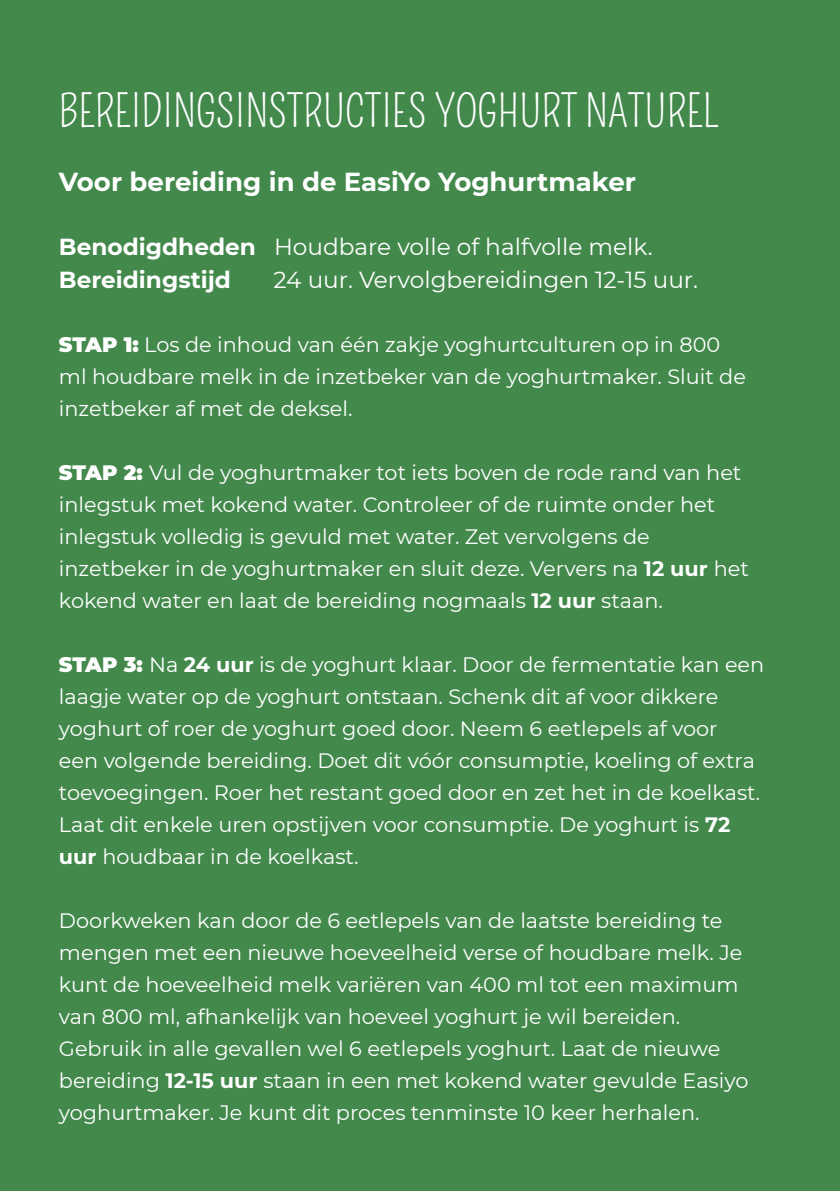
<style>
.page{position:relative;width:840px;height:1191px;background:#fff}
.page>*{position:absolute;margin:0;border:0;box-sizing:border-box;transform-origin:0 0}
.t1{font:44px "Pompiere";color:#fff}
.t2{font:700 26px "Montserrat";color:#fff}
.t3{font:23.2px/32px "Montserrat";color:#fff}
.t4{font:20.8px/32px "Montserrat";color:#fff}
.s1{font-weight:700}
.s2{font-weight:900}
</style>
<div class="page">
<div style="left:0;top:0;width:839px;height:1191px;background:#43894c"></div>
<h1 class="t1" style="left:59px;top:86px;width:661px">BEREIDINGSINSTRUCTIES YOGHURT NATUREL</h1>
<p class="t2" style="left:59px;top:171px;width:578px">Voor bereiding in de EasiYo Yoghurtmaker</p>
<p class="t3" style="left:59px;top:233px;width:594px"><span class="s1">Benodigdheden</span> Houdbare volle of halfvolle melk.<br><span class="s1">Bereidingstijd</span></p>
<p class="t3" style="left:273px;top:265px;width:425px">24 uur. Vervolgbereidingen 12-15 uur.</p>
<p class="t4" style="left:59px;top:330px;width:688px"><span class="s2">STAP 1:</span> Los de inhoud van één zakje yoghurtculturen op in 800 ml houdbare melk in de inzetbeker van de yoghurtmaker. Sluit de inzetbeker af met de deksel.</p>
<p class="t4" style="left:59px;top:458px;width:691px"><span class="s2">STAP 2:</span> Vul de yoghurtmaker tot iets boven de rode rand van het inlegstuk met kokend water. Controleer of de ruimte onder het inlegstuk volledig is gevuld met water. Zet vervolgens de inzetbeker in de yoghurtmaker en sluit deze. Ververs na <span class="s1">12 uur</span> het kokend water en laat de bereiding nogmaals <span class="s1">12 uur</span> staan.</p>
<p class="t4" style="left:59px;top:650px;width:706px"><span class="s2">STAP 3:</span> Na <span class="s1">24 uur</span> is de yoghurt klaar. Door de fermentatie kan een laagje water op de yoghurt ontstaan. Schenk dit af voor dikkere yoghurt of roer de yoghurt goed door. Neem 6 eetlepels af voor<br>een volgende bereiding. Doet dit vóór consumptie, koeling of extra toevoegingen. Roer het restant goed door en zet het in de koelkast.<br>Laat dit enkele uren opstijven voor consumptie. De yoghurt is <span class="s1">72 uur</span> houdbaar in de koelkast.</p>
<p class="t4" style="left:59px;top:906px;width:690px">Doorkweken kan door de 6 eetlepels van de laatste bereiding te mengen met een nieuwe hoeveelheid verse of houdbare melk. Je kunt de hoeveelheid melk variëren van 400 ml tot een maximum van 800 ml, afhankelijk van hoeveel yoghurt je wil bereiden.<br>Gebruik in alle gevallen wel 6 eetlepels yoghurt. Laat de nieuwe bereiding <span class="s1">12-15 uur</span> staan in een met kokend water gevulde Easiyo yoghurtmaker. Je kunt dit proces tenminste 10 keer herhalen.</p>
</div>
